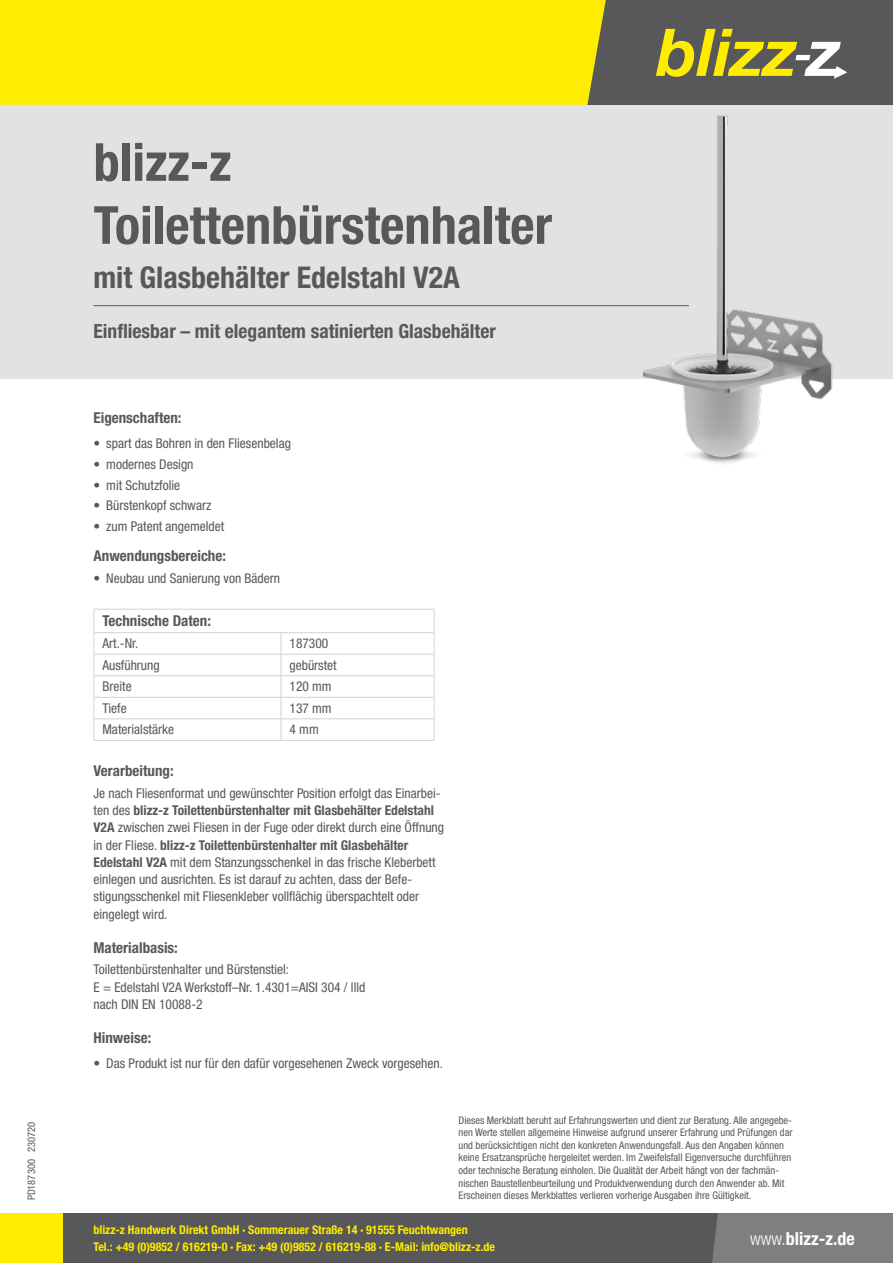
<style>
.page{position:relative;width:893px;height:1263px;background:#fff}
.page>*{position:absolute;margin:0;border:0;box-sizing:border-box;transform-origin:0 0}
.t1{font:700 condensed 52.5px/63px "Helvetica Neue LT Pro";color:#58585a}
.t2{font:700 condensed 30px "Helvetica Neue LT Pro";color:#58585a}
.t3{font:700 condensed 19.5px "Helvetica Neue LT Pro";color:#58585a}
.t4{font:700 condensed 18px "Helvetica Neue LT Pro";color:#fff}
.t5{font:700 condensed 15px "Helvetica Neue LT Pro";color:#58585a}
.t6{font:condensed 13.5px/17.2px "Helvetica Neue LT Pro";color:#58585a}
.t7{font:700 condensed 12px/16.5px "Helvetica Neue LT Pro";color:#ffed00}
.t8{font:condensed 10.5px/12.6px "Helvetica Neue LT Pro";color:#58585a}
.s1{font-weight:700}
.s2{font-weight:300}
</style>
<div class="page">
<div style="left:0;top:100px;width:893px;height:278px;background:#e1e2e3"></div>
<hr style="left:94px;top:305px;width:595px;height:1px;background:#58585a">
<div style="left:588px;top:0;width:305px;height:105px;background:#58585a"></div>
<div style="left:0;top:0;width:606px;height:105px;background:#ffed00"></div>
<svg style="left:656px;top:29px;width:191px;height:50px"></svg>
<div style="left:0;top:1213px;width:893px;height:50px;background:#58585a"></div>
<div style="left:712px;top:1213px;width:181px;height:50px;background:#7e7f81"></div>
<div style="left:0;top:1213px;width:63px;height:50px;background:#ffed00"></div>
<hr style="left:94px;top:609px;width:187px;height:1px;background:#d1d2d4">
<hr style="left:281px;top:609px;width:153px;height:1px;background:#d1d2d4">
<hr style="left:94px;top:632px;width:187px;height:1px;background:#d1d2d4">
<hr style="left:281px;top:632px;width:153px;height:1px;background:#d1d2d4">
<hr style="left:94px;top:654px;width:187px;height:1px;background:#d1d2d4">
<hr style="left:281px;top:654px;width:153px;height:1px;background:#d1d2d4">
<hr style="left:94px;top:675px;width:187px;height:1px;background:#d1d2d4">
<hr style="left:281px;top:675px;width:153px;height:1px;background:#d1d2d4">
<hr style="left:94px;top:697px;width:187px;height:1px;background:#d1d2d4">
<hr style="left:281px;top:697px;width:153px;height:1px;background:#d1d2d4">
<hr style="left:94px;top:718px;width:187px;height:1px;background:#d1d2d4">
<svg style="left:94px;top:609px;width:1px;height:131px"></svg>
<hr style="left:281px;top:718px;width:153px;height:1px;background:#d1d2d4">
<svg style="left:281px;top:633px;width:1px;height:107px"></svg>
<svg style="left:434px;top:609px;width:1px;height:131px"></svg>
<hr style="left:94px;top:740px;width:187px;height:1px;background:#d1d2d4">
<hr style="left:281px;top:740px;width:153px;height:1px;background:#d1d2d4">
<img style="left:432px;top:115px;width:461px;height:348px">
<p class="t8" style="left:25px;top:1200px;width:80px;rotate:-90deg">PD187300 230720</p>
<h1 class="t1" style="left:94px;top:131px;width:460px">blizz-z<br>Toilettenbürstenhalter</h1>
<h2 class="t2" style="left:94px;top:260px;width:368px">mit Glasbehälter Edelstahl V2A</h2>
<h3 class="t3" style="left:94px;top:319px;width:404px">Einfliesbar – mit elegantem satinierten Glasbehälter</h3>
<p class="t5" style="left:94px;top:409px;width:90px">Eigenschaften:</p>
<p class="t6" style="left:94px;top:435px;width:199px">• spart das Bohren in den Fliesenbelag</p>
<p class="t6" style="left:94px;top:455px;width:101px">• modernes Design</p>
<p class="t6" style="left:94px;top:476px;width:88px">• mit Schutzfolie</p>
<p class="t6" style="left:94px;top:497px;width:119px">• Bürstenkopf schwarz</p>
<p class="t6" style="left:94px;top:518px;width:132px">• zum Patent angemeldet</p>
<p class="t5" style="left:94px;top:547px;width:134px">Anwendungsbereiche:</p>
<p class="t6" style="left:94px;top:569px;width:188px">• Neubau und Sanierung von Bädern</p>
<p class="t5" style="left:102px;top:612px;width:110px">Technische Daten:</p>
<p class="t6" style="left:102px;top:635px;width:37px">Art.-Nr.</p>
<p class="t6" style="left:290px;top:635px;width:40px">187300</p>
<p class="t6" style="left:102px;top:656px;width:59px">Ausführung</p>
<p class="t6" style="left:290px;top:656px;width:49px">gebürstet</p>
<p class="t6" style="left:102px;top:678px;width:31px">Breite</p>
<p class="t6" style="left:290px;top:678px;width:44px">120 mm</p>
<p class="t6" style="left:102px;top:699px;width:26px">Tiefe</p>
<p class="t6" style="left:290px;top:699px;width:44px">137 mm</p>
<p class="t6" style="left:102px;top:721px;width:73px">Materialstärke</p>
<p class="t6" style="left:290px;top:721px;width:31px">4 mm</p>
<p class="t5" style="left:94px;top:762px;width:82px">Verarbeitung:</p>
<p class="t6" style="left:94px;top:784px;width:352px">Je nach Fliesenformat und gewünschter Position erfolgt das Einarbei&shy;ten des <span class="s1">blizz-z Toilettenbürstenhalter mit Glasbehälter Edelstahl V2A</span> zwischen zwei Fliesen in der Fuge oder direkt durch eine Öffnung in der Fliese. <span class="s1">blizz-z Toilettenbürstenhalter mit Glasbehälter Edelstahl V2A</span> mit dem Stanzungsschenkel in das frische Kleberbett einlegen und ausrichten. Es ist darauf zu achten, dass der Befe&shy;stigungsschenkel mit Fliesenkleber vollflächig überspachtelt oder eingelegt wird.</p>
<p class="t5" style="left:94px;top:938px;width:86px">Materialbasis:</p>
<p class="t6" style="left:94px;top:961px;width:273px">Toilettenbürstenhalter und Bürstenstiel:<br>E = Edelstahl V2A Werkstoff–Nr. 1.4301=AISI 304 / llld nach DIN EN 10088-2</p>
<p class="t5" style="left:94px;top:1029px;width:59px">Hinweise:</p>
<p class="t6" style="left:94px;top:1054px;width:351px">• Das Produkt ist nur für den dafür vorgesehenen Zweck vorgesehen.</p>
<p class="t8" style="left:458px;top:1113px;width:336px">Dieses Merkblatt beruht auf Erfahrungswerten und dient zur Beratung. Alle angegebe&shy;nen Werte stellen allgemeine Hinweise aufgrund unserer Erfahrung und Prüfungen dar und berücksichtigen nicht den konkreten Anwendungsfall. Aus den Angaben können keine Ersatzansprüche hergeleitet werden. Im Zweifelsfall Eigenversuche durchführen oder technische Beratung einholen. Die Qualität der Arbeit hängt von der fachmän&shy;nischen Baustellenbeurteilung und Produktverwendung durch den Anwender ab. Mit Erscheinen dieses Merkblattes verlieren vorherige Ausgaben ihre Gültigkeit.</p>
<p class="t7" style="left:94px;top:1222px;width:403px">blizz-z Handwerk Direkt GmbH · Sommerauer Straße 14 · 91555 Feuchtwangen<br>Tel.: +49 (0)9852 / 616219-0 · Fax: +49 (0)9852 / 616219-88 · E-Mail: info@blizz-z.de</p>
<h3 class="t4" style="left:750px;top:1227px;width:106px"><span class="s2">www.</span>blizz-z.de</h3>
</div>
